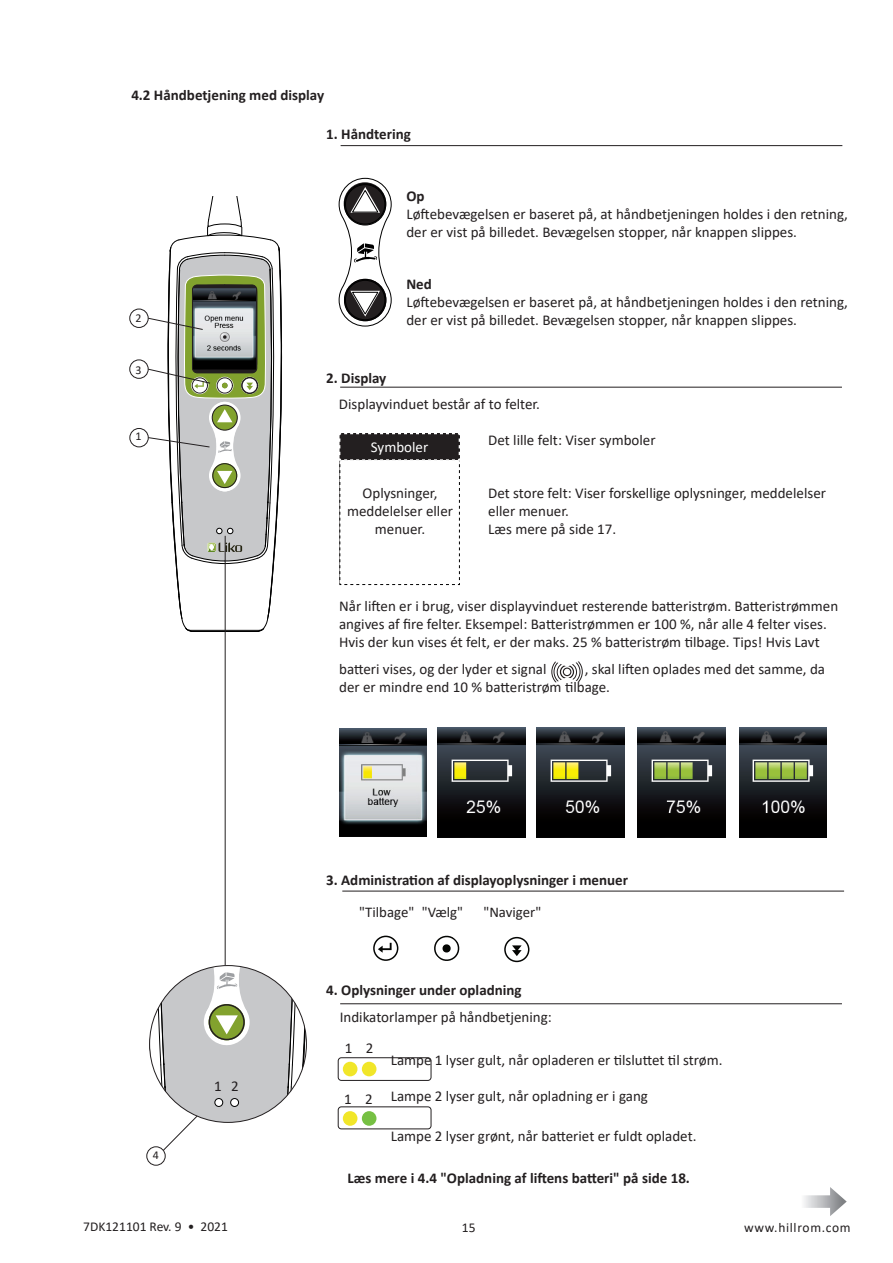
<style>
.page{position:relative;width:893px;height:1263px;background:#fff}
.page>*{position:absolute;margin:0;border:0;box-sizing:border-box;transform-origin:0 0}
.t1{font:15px/18px "Calibri";color:#231f20}
.t2{font:700 15px "Calibri";color:#231f20}
.t3{font:15px "Calibri";color:#fff}
.t4{font:14.85px "Calibri";color:#231f20}
.t5{font:13.5px "Calibri";color:#231f20}
.t6{font:13.5px "Calibri";letter-spacing:.05em;color:#231f20}
.t7{font:12px "Calibri";color:#231f20}
</style>
<div class="page">
<svg style="left:339px;top:433px;width:121px;height:152px"></svg>
<hr style="left:340px;top:1003px;width:502px;height:1px;background:#231f20">
<svg style="left:504px;top:937px;width:25px;height:25px"></svg>
<svg style="left:434px;top:935px;width:26px;height:26px"></svg>
<svg style="left:373px;top:936px;width:25px;height:25px"></svg>
<hr style="left:342px;top:891px;width:502px;height:1px;background:#231f20">
<hr style="left:340px;top:387px;width:502px;height:1px;background:#231f20">
<hr style="left:341px;top:145px;width:501px;height:1px;background:#231f20">
<svg style="left:804px;top:1187px;width:43px;height:29px"></svg>
<div style="left:552px;top:656px;width:30px;height:31px;border:1px solid #231f20;border-radius:50%"></div>
<div style="left:554px;top:658px;width:26px;height:27px;border:1px solid #231f20;border-radius:50%"></div>
<div style="left:557px;top:662px;width:20px;height:20px;border:1px solid #231f20;border-radius:50%"></div>
<div style="left:563px;top:667px;width:8px;height:9px;border:1px solid #231f20;border-radius:50%"></div>
<div style="left:560px;top:665px;width:14px;height:14px;border:1px solid #231f20;border-radius:50%"></div>
<svg style="left:552px;top:656px;width:30px;height:11px"></svg>
<svg style="left:552px;top:677px;width:30px;height:10px"></svg>
<div style="left:130px;top:428px;width:18px;height:19px;border:1px solid #231f20;border-radius:50%"></div>
<div style="left:130px;top:309px;width:18px;height:19px;border:1px solid #231f20;border-radius:50%"></div>
<div style="left:130px;top:360px;width:18px;height:18px;border:1px solid #231f20;border-radius:50%"></div>
<svg style="left:148px;top:197px;width:135px;height:435px"></svg>
<hr style="left:225px;top:536px;width:1px;height:431px;background:#231f20">
<div style="left:147px;top:1147px;width:18px;height:18px;border:1px solid #231f20;border-radius:50%"></div>
<svg style="left:338px;top:177px;width:54px;height:150px"></svg>
<div style="left:345px;top:184px;width:40px;height:41px;border:1px solid #000;border-radius:50%"></div>
<img style="left:739px;top:727px;width:88px;height:110px">
<img style="left:638px;top:727px;width:88px;height:110px">
<img style="left:537px;top:727px;width:88px;height:110px">
<img style="left:437px;top:727px;width:88px;height:110px">
<img style="left:339px;top:728px;width:87px;height:109px">
<div style="left:343px;top:1111px;width:14px;height:15px;background:#f1e629;border-radius:50%"></div>
<div style="left:362px;top:1111px;width:14px;height:15px;background:#76c043;border-radius:50%"></div>
<div style="left:338px;top:1107px;width:93px;height:22px;border:1px solid #231f20;border-radius:3px"></div>
<div style="left:343px;top:1062px;width:14px;height:14px;background:#f1e629;border-radius:50%"></div>
<div style="left:362px;top:1062px;width:14px;height:14px;background:#f1e629;border-radius:50%"></div>
<div style="left:338px;top:1057px;width:93px;height:23px;border:1px solid #231f20;border-radius:3px"></div>
<svg style="left:150px;top:965px;width:156px;height:188px"></svg>
<p class="t2" style="left:131px;top:85px;width:194px">4.2 Håndbetjening med display</p>
<p class="t7" style="left:136px;top:310px;width:8px">2</p>
<p class="t7" style="left:136px;top:361px;width:8px">3</p>
<p class="t7" style="left:135px;top:428px;width:8px">1</p>
<p class="t7" style="left:153px;top:1147px;width:8px">4</p>
<p class="t1" style="left:214px;top:1077px;width:26px">1 2</p>
<p class="t2" style="left:326px;top:123px;width:86px">1. Håndtering</p>
<p class="t2" style="left:406px;top:186px;width:20px">Op</p>
<p class="t1" style="left:406px;top:205px;width:443px">Løftebevægelsen er baseret på, at håndbetjeningen holdes i den retning, der er vist på billedet. Bevægelsen stopper, når knappen slippes.</p>
<p class="t2" style="left:406px;top:274px;width:27px">Ned</p>
<p class="t1" style="left:406px;top:293px;width:443px">Løftebevægelsen er baseret på, at håndbetjeningen holdes i den retning, der er vist på billedet. Bevægelsen stopper, når knappen slippes.</p>
<p class="t2" style="left:326px;top:367px;width:62px">2. Display</p>
<p class="t1" style="left:339px;top:395px;width:203px">Displayvinduet består af to felter.</p>
<p class="t1" style="left:488px;top:431px;width:169px">Det lille felt: Viser symboler</p>
<p class="t3" style="left:371px;top:437px;width:59px">Symboler</p>
<p class="t1" style="left:347px;top:484px;width:108px;text-align:center">Oplysninger, meddelelser eller menuer.</p>
<p class="t1" style="left:488px;top:484px;width:339px">Det store felt: Viser forskellige oplysninger, meddelelser eller menuer.<br>Læs mere på side 17.</p>
<p class="t1" style="left:339px;top:596px;width:501px">Når liften er i brug, viser displayvinduet resterende batteristrøm. Batteristrømmen angives af fire felter. Eksempel: Batteristrømmen er 100 %, når alle 4 felter vises.<br>Hvis der kun vises ét felt, er der maks. 25 % batteristrøm tilbage. Tips! Hvis Lavt</p>
<p class="t1" style="left:339px;top:660px;width:209px">batteri vises, og der lyder et signal</p>
<p class="t1" style="left:339px;top:660px;width:487px;text-indent:246px">, skal liften oplades med det samme, da der er mindre end 10 % batteristrøm tilbage.</p>
<p class="t2" style="left:326px;top:869px;width:303px">3. Administration af displayoplysninger i menuer</p>
<p class="t4" style="left:359px;top:902px;width:57px">"Tilbage"</p>
<p class="t4" style="left:422px;top:902px;width:43px">"Vælg"</p>
<p class="t4" style="left:483px;top:902px;width:59px">"Naviger"</p>
<p class="t2" style="left:326px;top:980px;width:197px">4. Oplysninger under opladning</p>
<p class="t1" style="left:340px;top:1007px;width:214px">Indikatorlamper på håndbetjening:</p>
<p class="t1" style="left:391px;top:1051px;width:333px">Lampe 1 lyser gult, når opladeren er tilsluttet til strøm.</p>
<p class="t1" style="left:391px;top:1087px;width:259px">Lampe 2 lyser gult, når opladning er i gang</p>
<p class="t1" style="left:391px;top:1126px;width:307px">Lampe 2 lyser grønt, når batteriet er fuldt opladet.</p>
<p class="t2" style="left:347px;top:1168px;width:344px">Læs mere i 4.4 "Opladning af liftens batteri" på side 18.</p>
<p class="t1" style="left:345px;top:1039px;width:30px">1 2</p>
<p class="t1" style="left:344px;top:1089px;width:30px">1 2</p>
<p class="t5" style="left:83px;top:1217px;width:146px">7DK121101 Rev. 9 • 2021</p>
<p class="t5" style="left:462px;top:1218px;width:15px">15</p>
<p class="t6" style="left:744px;top:1218px;width:108px">www.hillrom.com</p>
</div>
